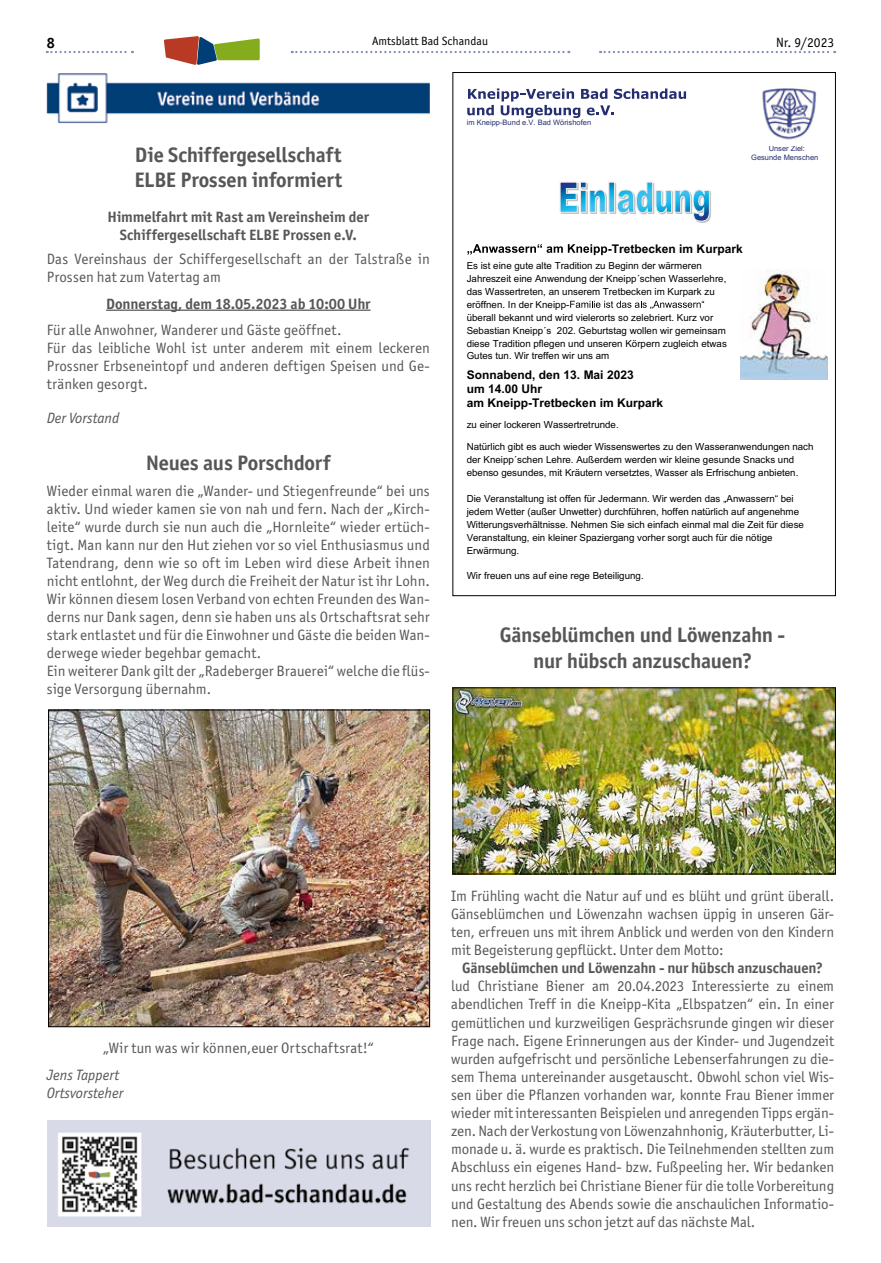
<style>
.page{position:relative;width:881px;height:1263px;background:#fff}
.page>*{position:absolute;margin:0;border:0;box-sizing:border-box;transform-origin:0 0}
.t1{font:700 21px/25.3px "Officina San ITC";letter-spacing:-.01em;color:#575756;text-align:center}
.t2{font:15px/18.1px "Officina San ITC";letter-spacing:.005em;color:#575756}
.t3{font:700 15px/18px "Officina San ITC";letter-spacing:-.005em;color:#575756;text-align:center}
.t4{font:italic 15px/18px "Officina San ITC";color:#575756}
.t5{font:700 15px "Officina San ITC";color:#000}
.t6{font:13.5px "Officina San ITC";color:#000}
.t7{font:700 12px/13.8px "Hljkng Arial";color:#000}
.t8{font:12px "Officina San ITC";color:#000}
.t9{font:9.75px/12.9px "Rsjwgb Arial";color:#000}
.t10{font:7.5px/8.7px "Rsjwgb Arial";color:#252e6e;text-align:center}
</style>
<div class="page">
<svg style="left:291px;top:51px;width:278px;height:2px"></svg>
<svg style="left:47px;top:51px;width:86px;height:2px"></svg>
<svg style="left:600px;top:51px;width:234px;height:2px"></svg>
<svg style="left:164px;top:36px;width:95px;height:29px"></svg>
<svg style="left:467px;top:88px;width:218px;height:30px"></svg>
<img style="left:762px;top:87px;width:55px;height:53px">
<svg style="left:467px;top:244px;width:140px;height:11px"></svg>
<svg style="left:570px;top:301px;width:134px;height:8px"></svg>
<img style="left:710px;top:191px;width:1px;height:27px">
<svg style="left:560px;top:182px;width:150px;height:41px"></svg>
<img style="left:740px;top:269px;width:87px;height:111px">
<img style="left:454px;top:690px;width:379px;height:182px">
<hr style="left:106px;top:310px;width:264px;height:1px;background:#575756">
<img style="left:47px;top:73px;width:382px;height:51px">
<img style="left:50px;top:712px;width:377px;height:313px">
<div style="left:48px;top:710px;width:381px;height:317px;border:1px solid #000"></div>
<img style="left:47px;top:1120px;width:383px;height:107px">
<p class="t5" style="left:47px;top:34px;width:10px">8</p>
<p class="t8" style="left:372px;top:34px;width:117px">Amtsblatt Bad Schandau</p>
<p class="t6" style="left:775px;top:34px;width:60px">Nr. 9/2023</p>
<h1 class="t1" style="left:134px;top:142px;width:209px;text-align:left">Die Schiffergesellschaft<br>ELBE Prossen informiert</h1>
<p class="t3" style="left:107px;top:207px;width:263px">Himmelfahrt mit Rast am Vereinsheim der<br>Schiffergesellschaft ELBE Prossen e.V.</p>
<p class="t2" style="left:47px;top:250px;width:384px">Das Vereinshaus der Schiffergesellschaft an der Talstraße in<br>Prossen hat zum Vatertag am</p>
<p class="t3" style="left:106px;top:294px;width:266px">Donnerstag, dem 18.05.2023 ab 10:00 Uhr</p>
<p class="t2" style="left:47px;top:321px;width:384px">Für alle Anwohner, Wanderer und Gäste geöffnet.<br>Für das leibliche Wohl ist unter anderem mit einem leckeren Prossner Erbseneintopf und anderen deftigen Speisen und Ge&shy;tränken gesorgt.</p>
<p class="t4" style="left:47px;top:409px;width:74px">Der Vorstand</p>
<h1 class="t1" style="left:146px;top:450px;width:186px">Neues aus Porschdorf</h1>
<p class="t2" style="left:47px;top:482px;width:384px">Wieder einmal waren die „Wander- und Stiegenfreunde“ bei uns aktiv. Und wieder kamen sie von nah und fern. Nach der „Kirch&shy;leite“ wurde durch sie nun auch die „Hornleite“ wieder ertüch&shy;tigt. Man kann nur den Hut ziehen vor so viel Enthusiasmus und Tatendrang, denn wie so oft im Leben wird diese Arbeit ihnen nicht entlohnt, der Weg durch die Freiheit der Natur ist ihr Lohn.<br>Wir können diesem losen Verband von echten Freunden des Wan&shy;derns nur Dank sagen, denn sie haben uns als Ortschaftsrat sehr stark entlastet und für die Einwohner und Gäste die beiden Wan&shy;derwege wieder begehbar gemacht.<br>Ein weiterer Dank gilt der „Radeberger Brauerei“ welche die flüs&shy;sige Versorgung übernahm.</p>
<p class="t10" style="left:466px;top:118px;width:126px">im Kneipp-Bund e.V. Bad Wörishofen</p>
<p class="t10" style="left:750px;top:144px;width:69px">Unser Ziel:<br>Gesunde Menschen</p>
<p class="t7" style="left:607px;top:242px;width:136px">-Tretbecken im Kurpark</p>
<p class="t9" style="left:466px;top:259px;width:261px">Es ist eine gute alte Tradition zu Beginn der wärmeren Jahreszeit eine Anwendung der Kneipp´schen Wasserlehre, das Wassertreten, an unserem Tretbecken im Kurpark zu eröffnen. In der Kneipp-<br>überall bekannt und wird vielerorts so zelebriert. Kurz vor Sebastian Kneipp´s 202. Geburtstag wollen wir gemeinsam diese Tradition pflegen und unseren Körpern zugleich etwas Gutes tun. Wir treffen wir uns am</p>
<p class="t7" style="left:466px;top:368px;width:198px">Sonnabend, den 13. Mai 2023<br>um 14.00 Uhr<br>am Kneipp-Tretbecken im Kurpark</p>
<p class="t9" style="left:466px;top:418px;width:153px">zu einer lockeren Wassertretrunde.</p>
<p class="t9" style="left:466px;top:440px;width:348px">Natürlich gibt es auch wieder Wissenswertes zu den Wasseranwendungen nach der Kneipp´schen Lehre. Außerdem werden wir kleine gesunde Snacks und ebenso gesundes, mit Kräutern versetztes, Wasser als Erfrischung anbieten.</p>
<p class="t9" style="left:466px;top:492px;width:338px">Die Veranstaltung ist offen für Jedermann. Wir werden das Anwassern bei jedem Wetter (außer Unwetter) durchführen, hoffen natürlich auf angenehme Witterungsverhältnisse. Nehmen Sie sich einfach einmal mal die Zeit für diese Veranstaltung, ein kleiner Spaziergang vorher sorgt auch für die nötige Erwärmung.</p>
<p class="t9" style="left:466px;top:570px;width:178px">Wir freuen uns auf eine rege Beteiligung.</p>
<h1 class="t1" style="left:499px;top:622px;width:287px">Gänseblümchen und Löwenzahn - nur hübsch anzuschauen?</h1>
<p class="t2" style="left:103px;top:1039px;width:272px">„Wir tun was wir können,euer Ortschaftsrat!“</p>
<p class="t4" style="left:47px;top:1066px;width:78px">Jens Tappert<br>Ortsvorsteher</p>
<p class="t2" style="left:451px;top:887px;width:384px;text-align:justify">Im Frühling wacht die Natur auf und es blüht und grünt überall.<br>Gänseblümchen und Löwenzahn wachsen üppig in unseren Gär&shy;ten, erfreuen uns mit ihrem Anblick und werden von den Kindern mit Begeisterung gepflückt. Unter dem Motto:</p>
<p class="t3" style="left:462px;top:959px;width:362px">Gänseblümchen und Löwenzahn - nur hübsch anzuschauen?</p>
<p class="t2" style="left:451px;top:977px;width:384px;text-align:justify">lud Christiane Biener am 20.04.2023 Interessierte zu einem abendlichen Treff in die Kneipp-Kita „Elbspatzen“ ein. In einer gemütlichen und kurzweiligen Gesprächsrunde gingen wir dieser Frage nach. Eigene Erinnerungen aus der Kinder- und Jugendzeit wurden aufgefrischt und persönliche Lebenserfahrungen zu die&shy;sem Thema untereinander ausgetauscht. Obwohl schon viel Wis&shy;sen über die Pflanzen vorhanden war, konnte Frau Biener immer wieder mit interessanten Beispielen und anregenden Tipps ergän&shy;zen. Nach der Verkostung von Löwenzahnhonig, Kräuterbutter, Li&shy;monade u. ä. wurde es praktisch. Die Teilnehmenden stellten zum Abschluss ein eigenes Hand- bzw. Fußpeeling her. Wir bedanken uns recht herzlich bei Christiane Biener für die tolle Vorbereitung und Gestaltung des Abends sowie die anschaulichen Informatio&shy;nen. Wir freuen uns schon jetzt auf das nächste Mal.</p>
</div>
